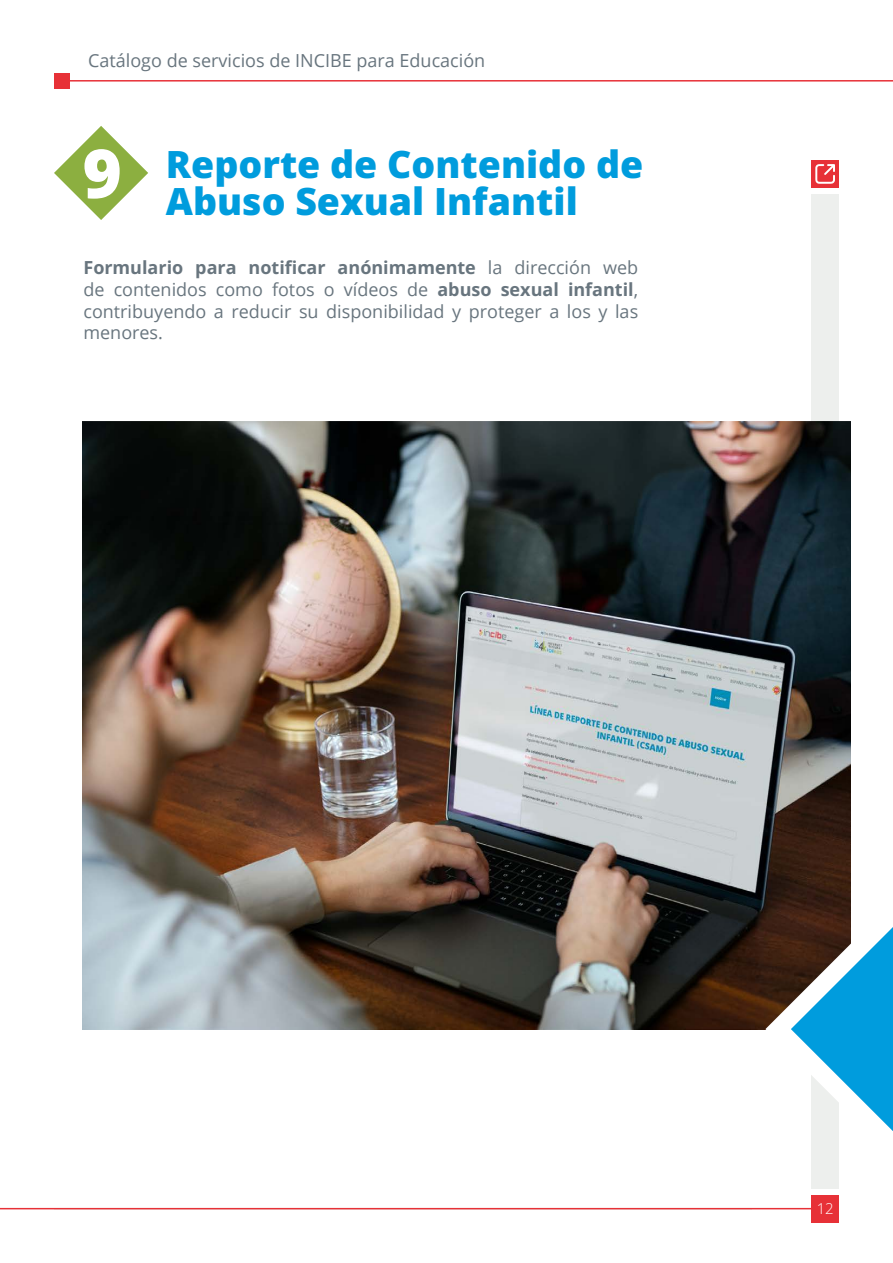
<style>
.page{position:relative;width:893px;height:1263px;background:#fff}
.page>*{position:absolute;margin:0;border:0;box-sizing:border-box;transform-origin:0 0}
.t1{font:800 37.5px/37.5px "Open Sans";color:#009cdd}
.t2{font:18px/21.6px "Open Sans";color:#68757e;text-align:justify}
.t3{font:300 15px "Open Sans";color:#fff}
.s1{font-weight:700}
</style>
<div class="page">
<hr style="left:54px;top:1209px;width:697px;height:1px;background:#edefed">
<hr style="left:54px;top:80px;width:839px;height:2px;background:#e73137">
<hr style="left:0;top:1208px;width:834px;height:1px;background:#e73137">
<div style="left:54px;top:73px;width:15px;height:15px;background:#e73137"></div>
<div style="left:811px;top:1195px;width:28px;height:27px;background:#e73137"></div>
<div style="left:811px;top:194px;width:28px;height:994px;background:#edefed"></div>
<div style="left:811px;top:160px;width:28px;height:28px;background:#e73137"></div>
<svg style="left:815px;top:164px;width:20px;height:20px"></svg>
<svg style="left:54px;top:126px;width:94px;height:94px"></svg>
<img style="left:82px;top:421px;width:768px;height:608px">
<svg style="left:753px;top:889px;width:140px;height:242px"></svg>
<p class="t2" style="left:88px;top:49px;width:399px">Catálogo de servicios de INCIBE para Educación</p>
<h1 class="t1" style="left:82px;top:144px;width:562px;text-indent:83px">Reporte de Contenido de<br><sup>9</sup> Abuso Sexual Infantil</h1>
<p class="t2" style="left:83px;top:257px;width:556px"><span class="s1">Formulario para notificar anónimamente</span> la dirección web de contenidos como fotos o vídeos de <span class="s1">abuso sexual infantil</span>, contribuyendo a reducir su disponibilidad y proteger a los y las menores.</p>
<p class="t3" style="left:817px;top:1198px;width:19px">12</p>
</div>
